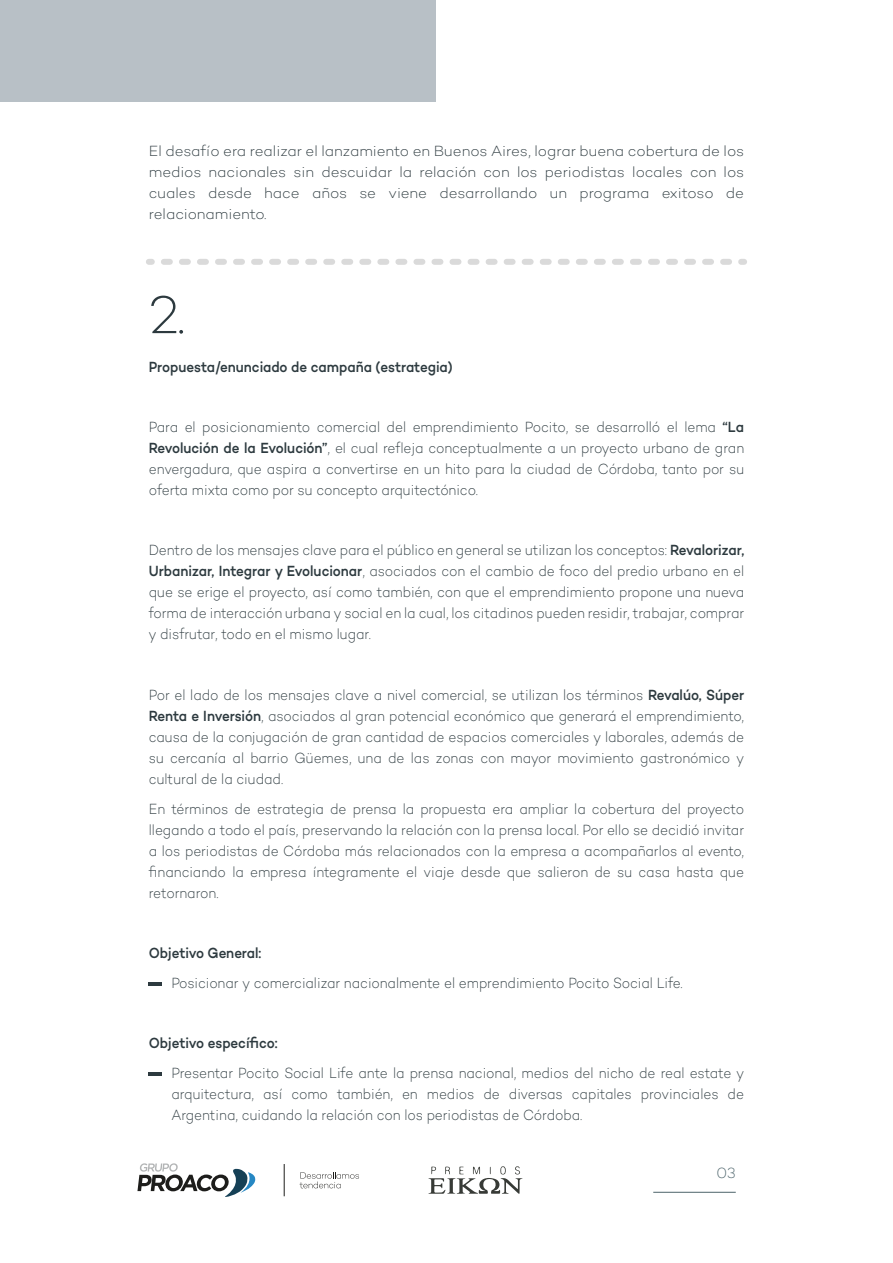
<style>
.page{position:relative;width:893px;height:1263px;background:#fff}
.page>*{position:absolute;margin:0;border:0;box-sizing:border-box;transform-origin:0 0}
.t1{font:200 54px "Campton";color:#2d3a3f}
.t2{font:200 15px/21px "Campton";letter-spacing:-.005em;color:#2d3a3f;text-align:justify;scale:.91 1}
.t3{font:200 15px/21px "Campton";letter-spacing:-.005em;color:#2d3a3f;text-align:justify}
.t4{font:500 15px "Campton";letter-spacing:-.005em;color:#2d3a3f;scale:.91 1}
.t5{font:200 15px "Campton";color:#4d646b}
.s1{font-weight:500}
</style>
<div class="page">
<div style="left:0;top:0;width:436px;height:101px;background:#b8c0c6"></div>
<svg style="left:149px;top:982px;width:13px;height:3px"></svg>
<svg style="left:149px;top:1072px;width:13px;height:3px"></svg>
<hr style="left:653px;top:1192px;width:83px;height:1px;background:#4d646b">
<svg style="left:149px;top:259px;width:3px;height:6px"></svg>
<svg style="left:164px;top:259px;width:568px;height:6px"></svg>
<svg style="left:741px;top:259px;width:3px;height:6px"></svg>
<svg style="left:428px;top:1166px;width:94px;height:28px"></svg>
<svg style="left:137px;top:1163px;width:119px;height:34px"></svg>
<svg style="left:299px;top:1172px;width:60px;height:16px"></svg>
<hr style="left:284px;top:1164px;width:1px;height:32px;background:#1d1d1b">
<p class="t3" style="left:149px;top:141px;width:597px">El desafío era realizar el lanzamiento en Buenos Aires, lograr buena cobertura de los medios nacionales sin descuidar la relación con los periodistas locales con los cuales desde hace años se viene desarrollando un programa exitoso de relacionamiento.</p>
<h1 class="t1" style="left:149px;top:281px;width:38px">2.</h1>
<p class="t4" style="left:149px;top:358px;width:336px">Propuesta/enunciado de campaña (estrategia)</p>
<p class="t2" style="left:149px;top:417px;width:656px">Para el posicionamiento comercial del emprendimiento Pocito, se desarrolló el lema <span class="s1">“La Revolución de la Evolución”</span>, el cual refleja conceptualmente a un proyecto urbano de gran envergadura, que aspira a convertirse en un hito para la ciudad de Córdoba, tanto por su oferta mixta como por su concepto arquitectónico.</p>
<p class="t2" style="left:149px;top:540px;width:656px">Dentro de los mensajes clave para el público en general se utilizan los conceptos: <span class="s1">Revalorizar, Urbanizar, Integrar y Evolucionar</span>, asociados con el cambio de foco del predio urbano en el que se erige el proyecto, así como también, con que el emprendimiento propone una nueva forma de interacción urbana y social en la cual, los citadinos pueden residir, trabajar, comprar y disfrutar, todo en el mismo lugar.</p>
<p class="t2" style="left:149px;top:684px;width:656px">Por el lado de los mensajes clave a nivel comercial, se utilizan los términos <span class="s1">Revalúo, Súper Renta e Inversión</span>, asociados al gran potencial económico que generará el emprendimiento, causa de la conjugación de gran cantidad de espacios comerciales y laborales, además de su cercanía al barrio Güemes, una de las zonas con mayor movimiento gastronómico y cultural de la ciudad.</p>
<p class="t2" style="left:149px;top:798px;width:656px">En términos de estrategia de prensa la propuesta era ampliar la cobertura del proyecto llegando a todo el país, preservando la relación con la prensa local. Por ello se decidió invitar a los periodistas de Córdoba más relacionados con la empresa a acompañarlos al evento, financiando la empresa íntegramente el viaje desde que salieron de su casa hasta que retornaron.</p>
<p class="t4" style="left:149px;top:943px;width:125px">Objetivo General:</p>
<p class="t2" style="left:171px;top:972px;width:563px">Posicionar y comercializar nacionalmente el emprendimiento Pocito Social Life.</p>
<p class="t4" style="left:149px;top:1033px;width:143px">Objetivo específico:</p>
<p class="t2" style="left:171px;top:1062px;width:631px">Presentar Pocito Social Life ante la prensa nacional, medios del nicho de real estate y arquitectura, así como también, en medios de diversas capitales provinciales de Argentina, cuidando la relación con los periodistas de Córdoba.</p>
<p class="t5" style="left:717px;top:1163px;width:21px">03</p>
</div>
